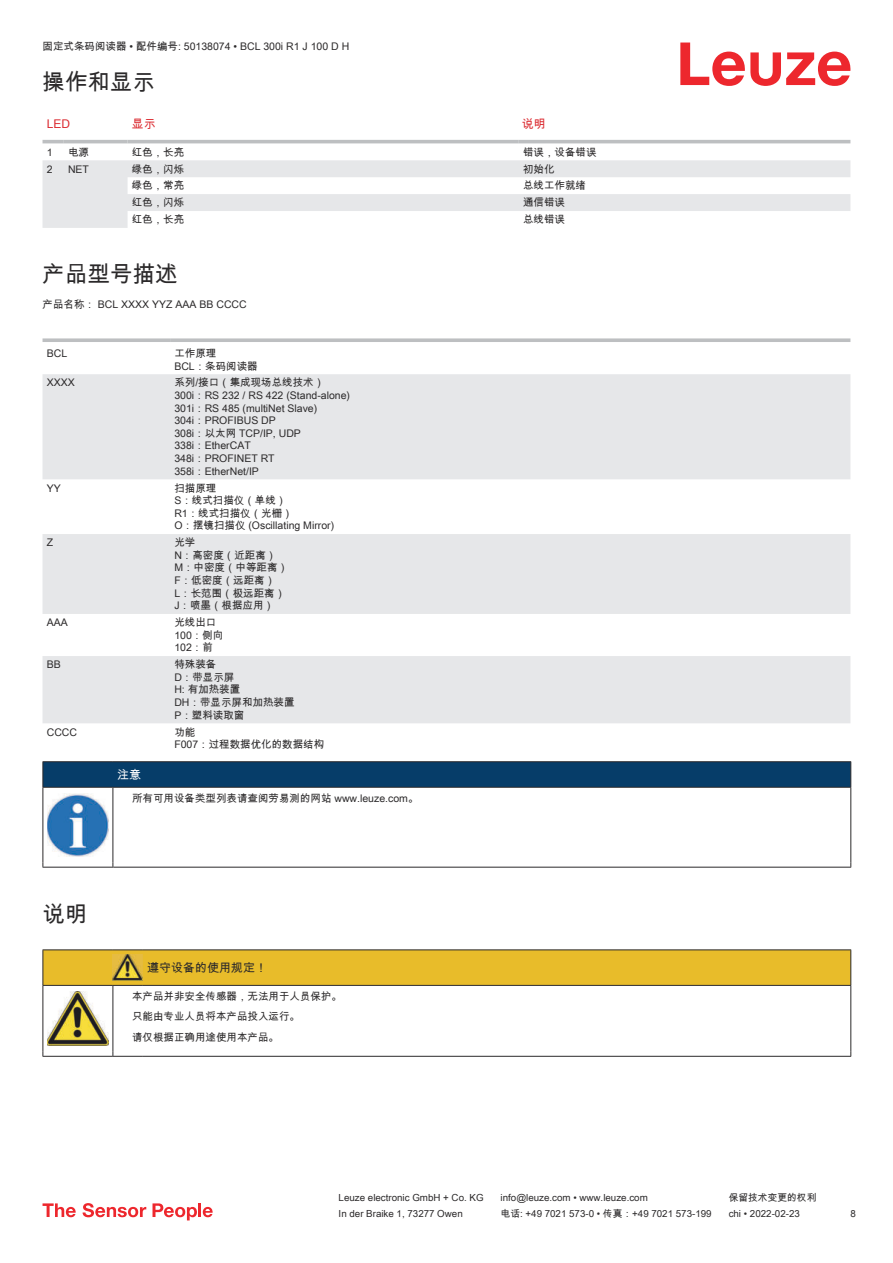
<style>
.page{position:relative;width:893px;height:1263px;background:#fff}
.page>*{position:absolute;margin:0;border:0;box-sizing:border-box;transform-origin:0 0}
.t1{font:22.5px "Arial Unicode MS";color:#2b292a}
.t2{font:12px "Arial Unicode MS";color:#2b292a}
.t3{font:12px "Arial Unicode MS";color:#db2a30}
.t4{font:12px "Arial Unicode MS";color:#fff}
.t5{font:10.5px/12.6px "Arial Unicode MS";color:#2b292a}
.t6{font:9.75px "Arial Unicode MS";color:#2b292a}
</style>
<div class="page">
<svg style="left:680px;top:43px;width:170px;height:43px"></svg>
<svg style="left:43px;top:143px;width:807px;height:1px"></svg>
<svg style="left:43px;top:160px;width:807px;height:68px;fill:#e6e7e9"></svg>
<hr style="left:43px;top:140px;width:21px;height:3px;background:#bdbfc1">
<hr style="left:64px;top:140px;width:64px;height:3px;background:#bdbfc1">
<hr style="left:128px;top:140px;width:391px;height:3px;background:#bdbfc1">
<hr style="left:519px;top:140px;width:331px;height:3px;background:#bdbfc1">
<svg style="left:43px;top:374px;width:807px;height:349px;fill:#e6e7e9"></svg>
<svg style="left:43px;top:338px;width:127px;height:4px"></svg>
<svg style="left:170px;top:338px;width:680px;height:4px;background:#c4c6c7"></svg>
<svg style="left:43px;top:1203px;width:33px;height:14px"></svg>
<svg style="left:83px;top:1203px;width:63px;height:14px"></svg>
<svg style="left:153px;top:1203px;width:44px;height:17px"></svg>
<hr style="left:198px;top:1203px;width:3px;height:14px;background:#ed272d">
<svg style="left:203px;top:1207px;width:10px;height:10px"></svg>
<svg style="left:44px;top:788px;width:806px;height:79px"></svg>
<hr style="left:43px;top:761px;width:70px;height:1px;background:#2b292a">
<hr style="left:43px;top:787px;width:70px;height:1px;background:#2b292a">
<hr style="left:113px;top:761px;width:738px;height:1px;background:#2b292a">
<svg style="left:43px;top:762px;width:808px;height:25px;background:#063c67"></svg>
<hr style="left:113px;top:787px;width:738px;height:1px;background:#2b292a">
<hr style="left:43px;top:788px;width:1px;height:75px;background:#2b292a">
<hr style="left:113px;top:788px;width:1px;height:75px;background:#2b292a">
<hr style="left:850px;top:788px;width:1px;height:75px;background:#2b292a">
<hr style="left:43px;top:867px;width:70px;height:1px;background:#2b292a">
<hr style="left:113px;top:867px;width:738px;height:1px;background:#2b292a">
<img style="left:47px;top:794px;width:61px;height:62px">
<div style="left:115px;top:788px;width:734px;height:20px;background:#fff"></div>
<hr style="left:43px;top:949px;width:70px;height:1px;background:#2b292a">
<hr style="left:113px;top:949px;width:30px;height:1px;background:#2b292a">
<hr style="left:143px;top:949px;width:708px;height:1px;background:#2b292a">
<hr style="left:43px;top:1056px;width:70px;height:1px;background:#2b292a">
<hr style="left:113px;top:1056px;width:30px;height:1px;background:#2b292a">
<hr style="left:143px;top:1056px;width:708px;height:1px;background:#2b292a">
<svg style="left:43px;top:950px;width:808px;height:106px"></svg>
<p class="t5" style="left:43px;top:40px;width:308px">固定式条码阅读器 • 配件编号: 50138074 • BCL 300i R1 J 100 D H</p>
<h1 class="t1" style="left:43px;top:66px;width:114px">操作和显示</h1>
<p class="t3" style="left:47px;top:115px;width:25px">LED</p>
<p class="t3" style="left:132px;top:115px;width:25px">显示</p>
<p class="t3" style="left:522px;top:115px;width:25px">说明</p>
<p class="t5" style="left:47px;top:145px;width:7px">1</p>
<p class="t5" style="left:68px;top:145px;width:22px">电源</p>
<p class="t5" style="left:132px;top:145px;width:54px">红色，长亮</p>
<p class="t5" style="left:523px;top:145px;width:75px">错误，设备错误</p>
<p class="t5" style="left:47px;top:162px;width:7px">2</p>
<p class="t5" style="left:68px;top:163px;width:22px">NET</p>
<p class="t5" style="left:132px;top:162px;width:54px">绿色，闪烁</p>
<p class="t5" style="left:523px;top:162px;width:33px">初始化</p>
<p class="t5" style="left:132px;top:179px;width:54px">绿色，常亮</p>
<p class="t5" style="left:523px;top:179px;width:64px">总线工作就绪</p>
<p class="t5" style="left:132px;top:196px;width:54px">红色，闪烁</p>
<p class="t5" style="left:523px;top:196px;width:43px">通信错误</p>
<p class="t5" style="left:132px;top:213px;width:54px">红色，长亮</p>
<p class="t5" style="left:523px;top:213px;width:43px">总线错误</p>
<h1 class="t1" style="left:43px;top:257px;width:136px">产品型号描述</h1>
<p class="t5" style="left:43px;top:297px;width:206px">产品名称： BCL XXXX YYZ AAA BB CCCC</p>
<p class="t5" style="left:47px;top:348px;width:22px">BCL</p>
<p class="t5" style="left:174px;top:347px;width:85px">工作原理<br>BCL：条码阅读器</p>
<p class="t5" style="left:47px;top:376px;width:30px">XXXX</p>
<p class="t5" style="left:174px;top:376px;width:177px">系列/接口（集成现场总线技术）<br>300i：RS 232 / RS 422 (Stand-alone)<br>301i：RS 485 (multiNet Slave)<br>304i：PROFIBUS DP<br>308i：以太网 TCP/IP, UDP<br>338i：EtherCAT<br>348i：PROFINET RT<br>358i：EtherNet/IP</p>
<p class="t5" style="left:47px;top:481px;width:16px">YY</p>
<p class="t5" style="left:174px;top:481px;width:161px">扫描原理<br>S：线式扫描仪（单线）<br>R1：线式扫描仪（光栅）<br>O：摆镜扫描仪 (Oscillating Mirror)</p>
<p class="t5" style="left:47px;top:536px;width:8px">Z</p>
<p class="t5" style="left:174px;top:536px;width:115px">光学<br>N：高密度（近距离）<br>M：中密度（中等距离）<br>F：低密度（远距离）<br>L：长范围（极远距离）<br>J：喷墨（根据应用）</p>
<p class="t5" style="left:47px;top:617px;width:23px">AAA</p>
<p class="t5" style="left:174px;top:616px;width:51px">光线出口<br>100：侧向<br>102：前</p>
<p class="t5" style="left:47px;top:659px;width:16px">BB</p>
<p class="t5" style="left:174px;top:658px;width:122px">特殊装备<br>D：带显示屏<br>H: 有加热装置<br>DH：带显示屏和加热装置<br>P：塑料读取窗</p>
<p class="t5" style="left:47px;top:726px;width:32px">CCCC</p>
<p class="t5" style="left:174px;top:725px;width:151px">功能<br>F007：过程数据优化的数据结构</p>
<p class="t4" style="left:117px;top:766px;width:25px">注意</p>
<p class="t5" style="left:132px;top:792px;width:288px">所有可用设备类型列表请查阅劳易测的网站 www.leuze.com。</p>
<h1 class="t1" style="left:43px;top:898px;width:46px">说明</h1>
<p class="t2" style="left:147px;top:959px;width:121px">遵守设备的使用规定！</p>
<p class="t5" style="left:132px;top:986px;width:211px;line-height:20.2px">本产品并非安全传感器，无法用于人员保护。只能由专业人员将本产品投入运行。<br>请仅根据正确用途使用本产品。</p>
<p class="t6" style="left:339px;top:1191px;width:146px">Leuze electronic GmbH + Co. KG</p>
<p class="t6" style="left:501px;top:1191px;width:149px">info@leuze.com • www.leuze.com</p>
<p class="t6" style="left:729px;top:1191px;width:89px">保留技术变更的权利</p>
<p class="t6" style="left:339px;top:1206px;width:126px">In der Braike 1, 73277 Owen</p>
<p class="t6" style="left:501px;top:1206px;width:212px">电话: +49 7021 573-0 • 传真：+49 7021 573-199</p>
<p class="t6" style="left:729px;top:1206px;width:73px">chi • 2022-02-23</p>
<p class="t6" style="left:850px;top:1206px;width:7px">8</p>
</div>
